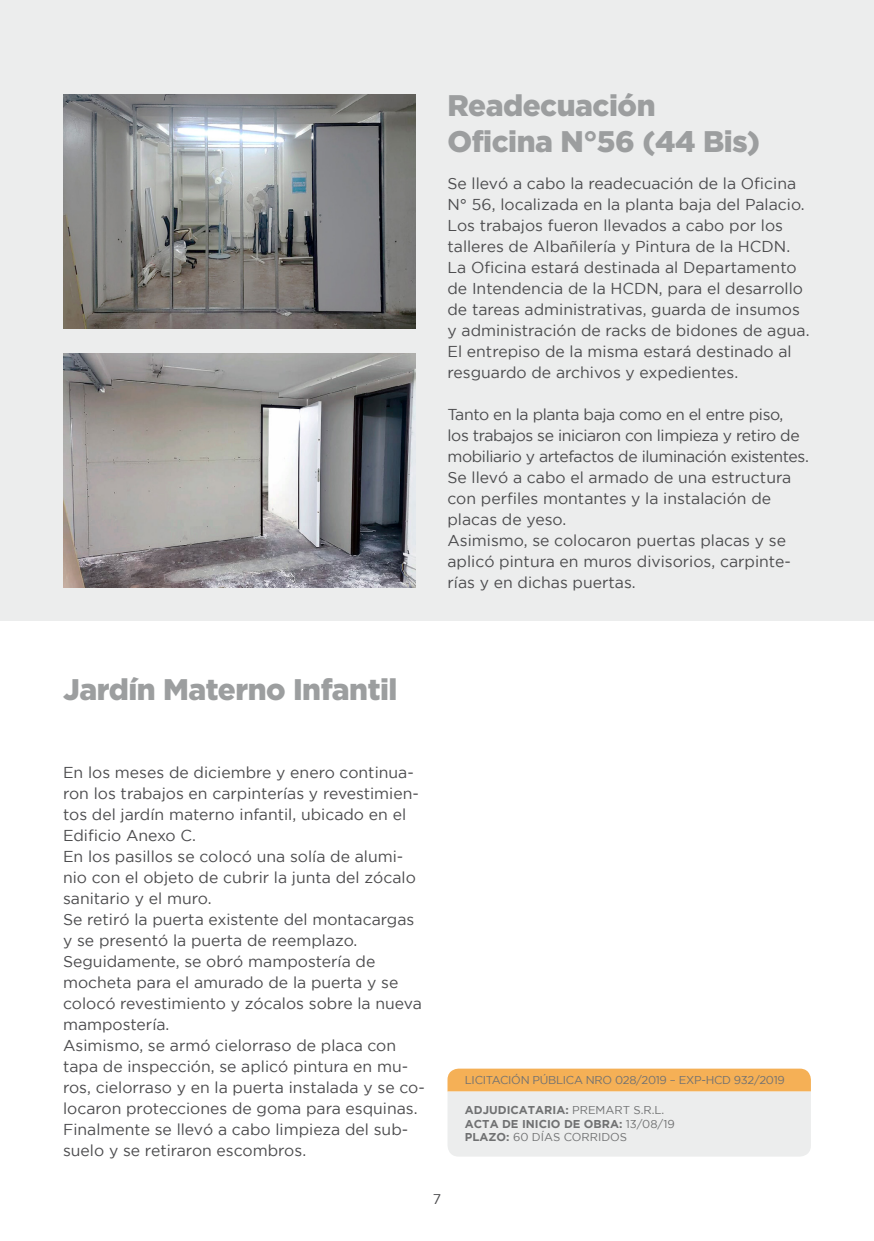
<style>
.page{position:relative;width:874px;height:1241px;background:#fff}
.page>*{position:absolute;margin:0;border:0;box-sizing:border-box;transform-origin:0 0}
.t1{font:900 29.75px/35.7px "Gotham";letter-spacing:-.015em;color:#9c9e9f}
.t2{font:15.75px/21px "Gotham";color:#4b4b4d}
.t3{font:14px "Gotham";color:#4b4b4d}
.t4{font:700 11.38px/13.7px "Gotham";color:#707172}
.t5{font:11.38px "Gotham";letter-spacing:-.025em;color:#707172}
.s1{font-weight:400}
</style>
<div class="page">
<div style="left:0;top:0;width:873px;height:620px;background:#eceded"></div>
<svg style="left:447px;top:1068px;width:363px;height:88px;background:#eeddc6"></svg>
<img style="left:63px;top:94px;width:352px;height:234px">
<img style="left:63px;top:353px;width:352px;height:234px">
<h1 class="t1" style="left:447px;top:87px;width:314px">Readecuación<br>Oficina N°56 (44 Bis)</h1>
<p class="t2" style="left:447px;top:173px;width:363px">Se llevó a cabo la readecuación de la Oficina N° 56, localizada en la planta baja del Palacio.<br>Los trabajos fueron llevados a cabo por los talleres de Albañilería y Pintura de la HCDN.<br>La Oficina estará destinada al Departamento de Intendencia de la HCDN, para el desarrollo de tareas administrativas, guarda de insumos y administración de racks de bidones de agua.<br>El entrepiso de la misma estará destinado al resguardo de archivos y expedientes.</p>
<p class="t2" style="left:447px;top:404px;width:362px">Tanto en la planta baja como en el entre piso,<br>los trabajos se iniciaron con limpieza y retiro de mobiliario y artefactos de iluminación existentes.<br>Se llevó a cabo el armado de una estructura con perfiles montantes y la instalación de placas de yeso.<br>Asimismo, se colocaron puertas placas y se aplicó pintura en muros divisorios, carpinte&shy;rías y en dichas puertas.</p>
<h1 class="t1" style="left:63px;top:671px;width:336px">Jardín Materno Infantil</h1>
<p class="t2" style="left:63px;top:761px;width:363px">En los meses de diciembre y enero continua&shy;ron los trabajos en carpinterías y revestimien&shy;tos del jardín materno infantil, ubicado en el Edificio Anexo C.<br>En los pasillos se colocó una solía de alumi&shy;nio con el objeto de cubrir la junta del zócalo sanitario y el muro.<br>Se retiró la puerta existente del montacargas y se presentó la puerta de reemplazo.<br>Seguidamente, se obró mampostería de mocheta para el amurado de la puerta y se colocó revestimiento y zócalos sobre la nueva mampostería.<br>Asimismo, se armó cielorraso de placa con tapa de inspección, se aplicó pintura en mu&shy;ros, cielorraso y en la puerta instalada y se co&shy;locaron protecciones de goma para esquinas.<br>Finalmente se llevó a cabo limpieza del sub&shy;suelo y se retiraron escombros.</p>
<p class="t3" style="left:432px;top:1190px;width:10px">7</p>
<p class="t5" style="left:464px;top:1073px;width:321px">LICITACIÓN PÚBLICA NRO 028/2019 – EXP-HCD 932/2019</p>
<p class="t4" style="left:464px;top:1102px;width:211px">ADJUDICATARIA: <span class="s1">PREMART S.R.L.<br></span>ACTA DE INICIO DE OBRA: <span class="s1">13/08/19<br></span>PLAZO: <span class="s1">60 DÍAS CORRIDOS</span></p>
</div>
